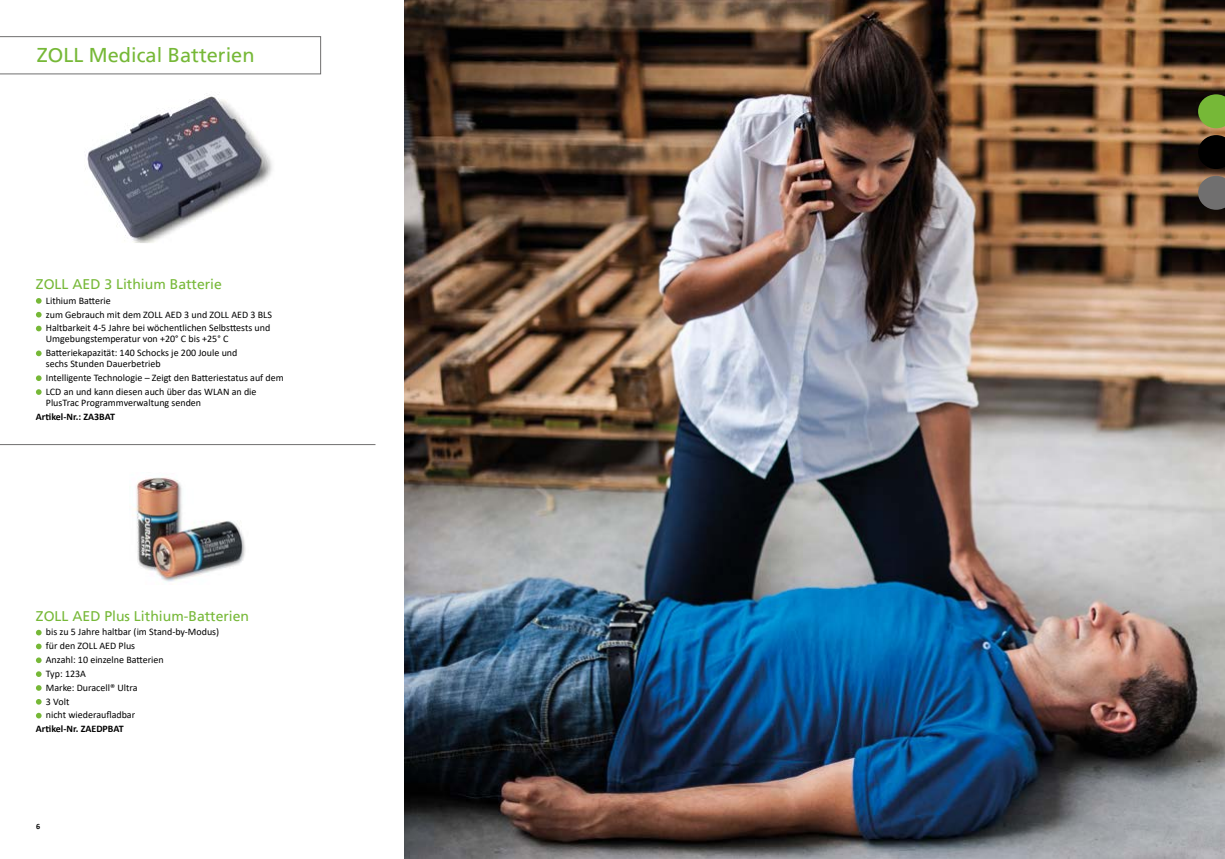
<style>
.page{position:relative;width:1225px;height:859px;background:#fff}
.page>*{position:absolute;margin:0;border:0;box-sizing:border-box;transform-origin:0 0}
.t1{font:20px "Frutiger LT";color:#76b837}
.t2{font:14px "Frutiger LT";color:#76b837}
.t3{font:10px/13.8px "Calibri";color:#000}
.t4{font:700 10px "Calibri";color:#000}
.t5{font:700 8px "Calibri";color:#000}
</style>
<div class="page">
<img style="left:404px;top:0;width:821px;height:859px">
<svg style="left:1198px;top:94px;width:27px;height:34px"></svg>
<svg style="left:1198px;top:135px;width:27px;height:34px"></svg>
<svg style="left:1198px;top:176px;width:27px;height:34px"></svg>
<svg style="left:0;top:36px;width:321px;height:38px"></svg>
<img style="left:85px;top:93px;width:187px;height:150px">
<svg style="left:36px;top:298px;width:6px;height:6px"></svg>
<svg style="left:36px;top:312px;width:6px;height:6px"></svg>
<svg style="left:36px;top:326px;width:6px;height:5px"></svg>
<svg style="left:36px;top:351px;width:6px;height:5px"></svg>
<svg style="left:36px;top:375px;width:6px;height:6px"></svg>
<svg style="left:36px;top:389px;width:6px;height:6px"></svg>
<img style="left:134px;top:477px;width:112px;height:105px">
<svg style="left:36px;top:630px;width:6px;height:5px"></svg>
<svg style="left:36px;top:644px;width:6px;height:5px"></svg>
<svg style="left:36px;top:657px;width:6px;height:6px"></svg>
<svg style="left:36px;top:671px;width:6px;height:6px"></svg>
<svg style="left:36px;top:685px;width:6px;height:6px"></svg>
<svg style="left:36px;top:699px;width:6px;height:6px"></svg>
<svg style="left:36px;top:713px;width:6px;height:5px"></svg>
<hr style="left:0;top:444px;width:375px;height:1px;background:#706f6f">
<h1 class="t1" style="left:37px;top:43px;width:219px">ZOLL Medical Batterien</h1>
<h2 class="t2" style="left:36px;top:276px;width:187px">ZOLL AED 3 Lithium Batterie</h2>
<p class="t3" style="left:46px;top:293px;width:228px">Lithium Batterie<br>zum Gebrauch mit dem ZOLL AED 3 und ZOLL AED 3 BLS<br>Haltbarkeit 4-5 Jahre bei wöchentlichen Selbsttests und</p>
<p class="t3" style="left:46px;top:332px;width:193px">Umgebungstemperatur von +20° C bis +25° C<br>Batteriekapazität: 140 Schocks je 200 Joule und</p>
<p class="t3" style="left:46px;top:357px;width:239px">sechs Stunden Dauerbetrieb<br>Intelligente Technologie – Zeigt den Batteriestatus auf dem<br>LCD an und kann diesen auch über das WLAN an die</p>
<p class="t3" style="left:46px;top:395px;width:157px">PlusTrac Programmverwaltung senden</p>
<p class="t4" style="left:36px;top:409px;width:81px">Artikel-Nr.: ZA3BAT</p>
<h2 class="t2" style="left:36px;top:608px;width:215px">ZOLL AED Plus Lithium-Batterien</h2>
<p class="t3" style="left:46px;top:625px;width:175px">bis zu 5 Jahre haltbar (im Stand-by-Modus) für den ZOLL AED Plus<br>Anzahl: 10 einzelne Batterien<br>Typ: 123A<br>Marke: Duracell® Ultra<br>3 Volt<br>nicht wiederaufladbar</p>
<p class="t4" style="left:36px;top:722px;width:89px">Artikel-Nr. ZAEDPBAT</p>
<p class="t5" style="left:36px;top:820px;width:6px">6</p>
</div>
